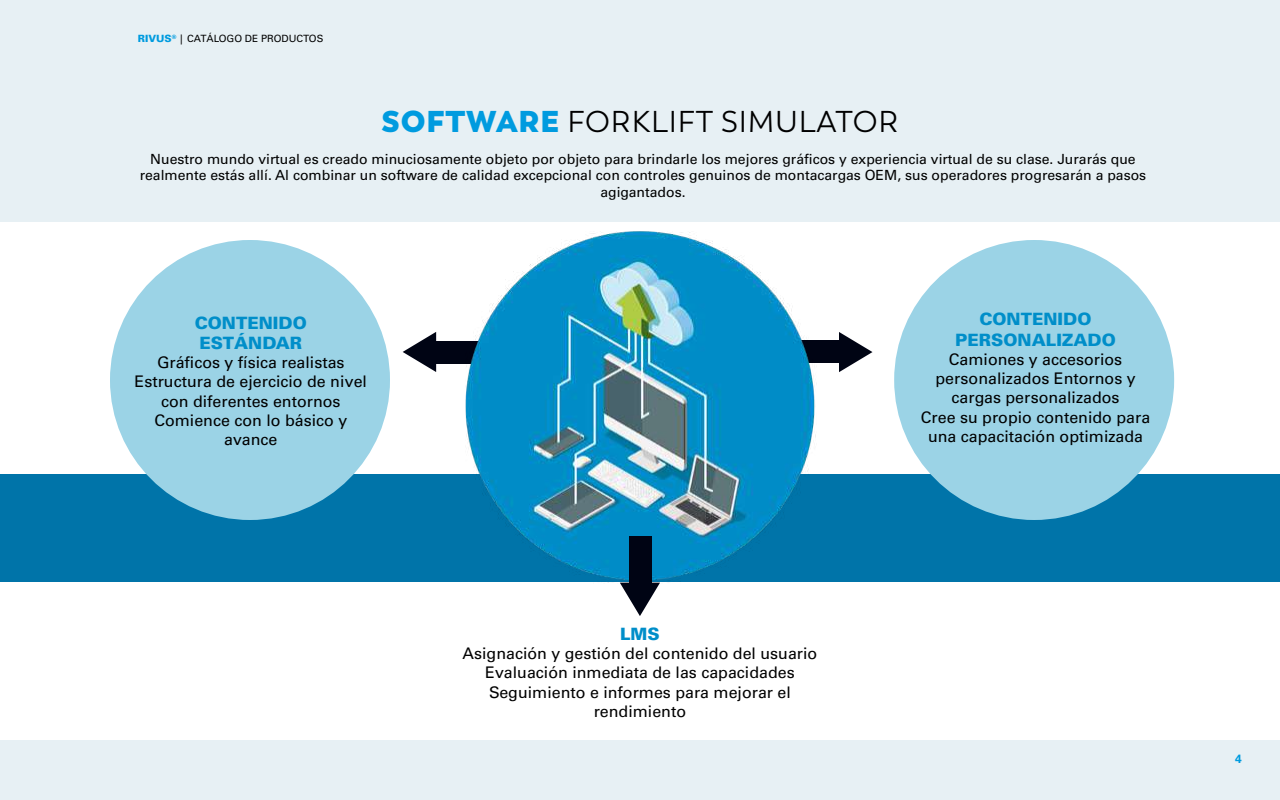
<style>
.page{position:relative;width:1280px;height:800px;background:#e7f0f4}
.page>*{position:absolute;margin:0;border:0;box-sizing:border-box;transform-origin:0 0}
.t1{font:30px "Trenda";letter-spacing:.025em;color:#000}
.t2{font:900 17px/20.4px "Univers";color:#008ec9}
.t3{font:16px/19.2px "Univers";color:#000;text-align:center}
.t4{font:14px/16.8px "Univers";color:#000;text-align:center}
.t5{font:700 12px "Univers";color:#009bdf}
.t6{font:10px "Univers";color:#000}
.s1{font-weight:900;color:#009bdf}
.s2{font-weight:800;color:#009bdf}
</style>
<div class="page">
<div style="left:0;top:222px;width:1280px;height:518px;background:#fff"></div>
<div style="left:0;top:474px;width:1280px;height:108px;background:#0074a9"></div>
<div style="left:110px;top:240px;width:280px;height:280px;background:#9bd3e6;border-radius:50%"></div>
<div style="left:894px;top:240px;width:280px;height:280px;background:#9bd3e6;border-radius:50%"></div>
<svg style="left:403px;top:333px;width:30px;height:37px"></svg>
<svg style="left:847px;top:336px;width:25px;height:32px"></svg>
<img style="left:433px;top:231px;width:414px;height:352px">
<div style="left:629px;top:536px;width:23px;height:58px;background:#000414"></div>
<svg style="left:620px;top:583px;width:40px;height:33px"></svg>
<p class="t6" style="left:138px;top:33px;width:187px"><span class="s1">RIVUS</span><sup>®</sup> | CATÁLOGO DE PRODUCTOS</p>
<h1 class="t1" style="left:382px;top:104px;width:518px"><span class="s2">SOFTWARE</span> FORKLIFT SIMULATOR</h1>
<p class="t4" style="left:140px;top:150px;width:1008px">Nuestro mundo virtual es creado minuciosamente objeto por objeto para brindarle los mejores gráficos y experiencia virtual de su clase. Jurarás que realmente estás allí. Al combinar un software de calidad excepcional con controles genuinos de montacargas OEM, sus operadores progresarán a pasos agigantados.</p>
<p class="t2" style="left:195px;top:312px;width:114px">CONTENIDO<br>ESTÁNDAR</p>
<p class="t3" style="left:135px;top:353px;width:234px">Gráficos y física realistas<br>Estructura de ejercicio de nivel con diferentes entornos<br>Comience con lo básico y avance</p>
<p class="t2" style="left:620px;top:624px;width:41px">LMS</p>
<p class="t3" style="left:463px;top:644px;width:356px">Asignación y gestión del contenido del usuario Evaluación inmediata de las capacidades Seguimiento e informes para mejorar el rendimiento</p>
<p class="t2" style="left:955px;top:309px;width:162px;text-align:center">CONTENIDO<br>PERSONALIZADO</p>
<p class="t3" style="left:921px;top:350px;width:231px">Camiones y accesorios personalizados Entornos y cargas personalizados<br>Cree su propio contenido para una capacitación optimizada</p>
<p class="t5" style="left:1235px;top:752px;width:8px">4</p>
</div>
